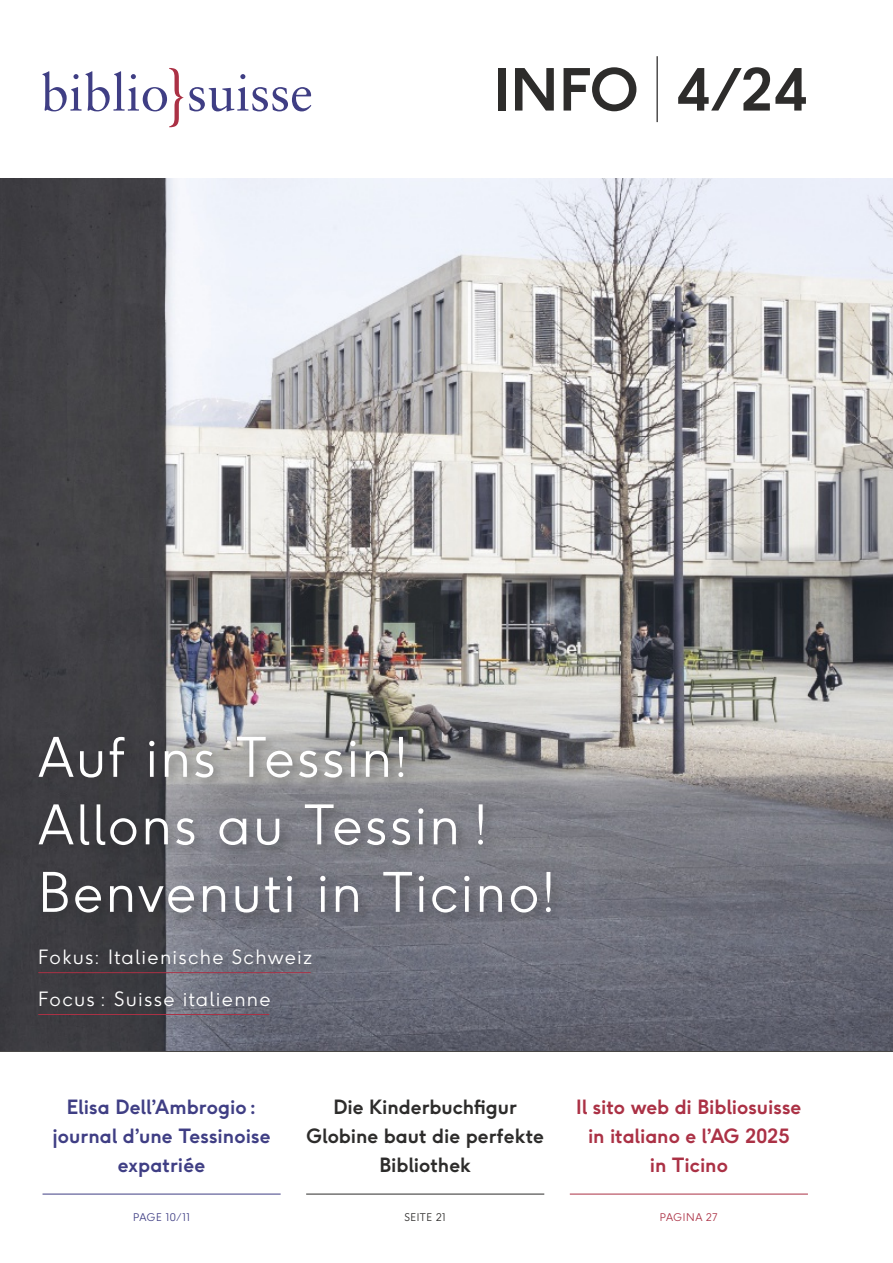
<style>
.page{position:relative;width:893px;height:1263px;background:#fff}
.page>*{position:absolute;margin:0;border:0;box-sizing:border-box;transform-origin:0 0}
.t1{font:700 57.45px "F37 Ginger";color:#2d2c2b}
.t2{font:300 54px/67.5px "F37 Ginger";letter-spacing:.045em;color:#fff}
.t3{font:700 19.5px/29.2px "F37 Ginger";letter-spacing:-.005em;color:#ab3145;text-align:center}
.t4{font:700 19.5px/29.2px "F37 Ginger";color:#3f3e84;text-align:center}
.t5{font:700 19.5px/29.2px "F37 Ginger";color:#2d2c2b;text-align:center}
.t6{font:300 19.5px/41.8px "F37 Ginger";letter-spacing:.07em;color:#fff}
.t7{font:300 10.5px "F37 Ginger";letter-spacing:.04em;color:#3f3e84}
.t8{font:300 10.5px "F37 Ginger";letter-spacing:.05em;color:#ab3145}
.t9{font:300 10.5px "F37 Ginger";letter-spacing:.055em;color:#2d2c2b}
</style>
<div class="page">
<svg style="left:43px;top:68px;width:268px;height:59px"></svg>
<hr style="left:0;top:1050px;width:893px;height:2px;background:#2d2c2b">
<hr style="left:656px;top:56px;width:2px;height:66px;background:#2d2c2b">
<img style="left:0;top:179px;width:893px;height:871px">
<hr style="left:570px;top:1194px;width:238px;height:1px;background:#ab3145">
<hr style="left:43px;top:1194px;width:238px;height:1px;background:#3f3e84">
<hr style="left:306px;top:1194px;width:238px;height:1px;background:#2d2c2b">
<div style="left:36px;top:946px;width:288px;height:82px;background:#2d2c2b;opacity:.45"></div>
<hr style="left:38px;top:972px;width:273px;height:1px;background:#ab3145">
<hr style="left:38px;top:1014px;width:231px;height:1px;background:#ab3145">
<div style="left:36px;top:733px;width:527px;height:192px;background:#2d2c2b;opacity:.45"></div>
<h1 class="t1" style="left:493px;top:53px;width:317px">INFO 4/24</h1>
<h2 class="t2" style="left:38px;top:724px;width:519px">Auf ins Tessin!<br>Allons au Tessin !<br>Benvenuti in Ticino!</h2>
<p class="t6" style="left:38px;top:936px;width:275px">Fokus: Italienische Schweiz<br>Focus : Suisse italienne</p>
<p class="t4" style="left:53px;top:1092px;width:220px">Elisa Dell’Ambrogio : journal d’une Tessinoise expatriée</p>
<p class="t7" style="left:133px;top:1211px;width:58px">PAGE 10/11</p>
<p class="t5" style="left:306px;top:1092px;width:239px">Die Kinderbuchfigur<br>Globine baut die perfekte<br>Bibliothek</p>
<p class="t9" style="left:404px;top:1211px;width:43px">SEITE 21</p>
<p class="t3" style="left:576px;top:1092px;width:227px">Il sito web di Bibliosuisse in italiano e l’AG 2025<br>in Ticino</p>
<p class="t8" style="left:660px;top:1211px;width:60px">PAGINA 27</p>
</div>
